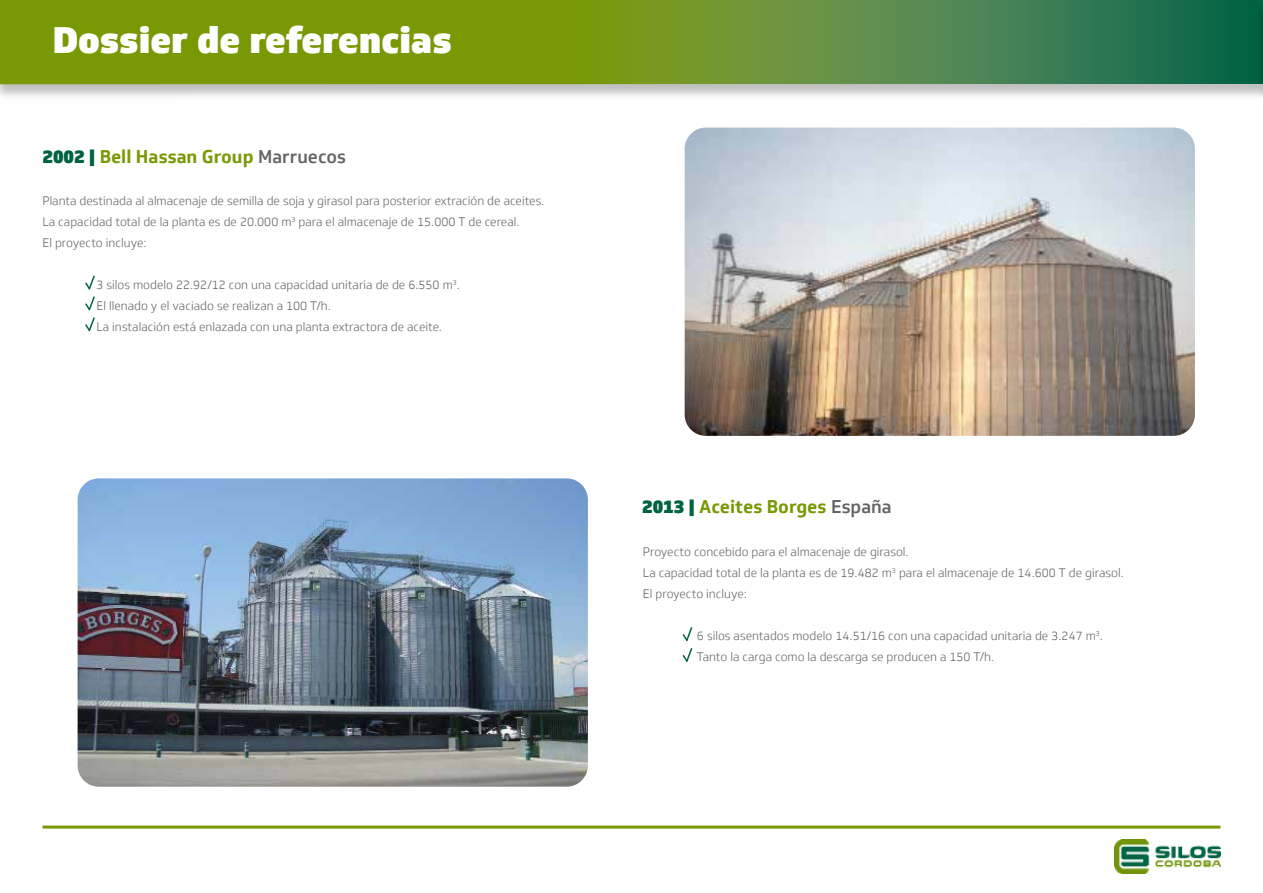
<style>
.page{position:relative;width:1263px;height:893px;background:#fff}
.page>*{position:absolute;margin:0;border:0;box-sizing:border-box;transform-origin:0 0}
.t1{font:900 36px "Soleto";color:#fff}
.t2{font:700 18px "Soleto";color:#789904}
.t3{font:300 12px/21px "Soleto";color:#636362}
.s1{font-weight:900;color:#006241}
.s2{font-weight:500;color:#636362}
</style>
<div class="page">
<div style="left:0;top:0;width:1263px;height:101px;background:#000;opacity:.25"></div>
<svg style="left:0;top:0;width:1255px;height:84px;background:#628e25"></svg>
<svg style="left:85px;top:275px;width:10px;height:57px"></svg>
<img style="left:685px;top:128px;width:510px;height:308px">
<svg style="left:682px;top:627px;width:11px;height:35px"></svg>
<img style="left:78px;top:478px;width:510px;height:309px">
<hr style="left:43px;top:826px;width:1177px;height:3px;background:#789904">
<img style="left:1114px;top:840px;width:106px;height:34px">
<div style="left:1255px;top:0;width:8px;height:102px;background:#000;opacity:.25"></div>
<hr style="left:1262px;top:0;width:1px;height:85px;background:#005538">
<h1 class="t1" style="left:53px;top:17px;width:401px">Dossier de referencias</h1>
<h2 class="t2" style="left:43px;top:145px;width:305px"><span class="s1">2002 |</span> Bell Hassan Group <span class="s2">Marruecos</span></h2>
<p class="t3" style="left:43px;top:190px;width:503px">Planta destinada al almacenaje de semilla de soja y girasol para posterior extración de aceites.<br>La capacidad total de la planta es de 20.000 m<sup>3</sup> para el almacenaje de 15.000 T de cereal.<br>El proyecto incluye:</p>
<p class="t3" style="left:97px;top:274px;width:365px">3 silos modelo 22.92/12 con una capacidad unitaria de de 6.550 m<sup>3</sup>.<br>El llenado y el vaciado se realizan a 100 T/h.<br>La instalación está enlazada con una planta extractora de aceite.</p>
<h2 class="t2" style="left:642px;top:496px;width:251px"><span class="s1">2013 |</span> Aceites Borges <span class="s2">España</span></h2>
<p class="t3" style="left:643px;top:541px;width:482px">Proyecto concebido para el almacenaje de girasol.<br>La capacidad total de la planta es de 19.482 m<sup>3</sup> para el almacenaje de 14.600 T de girasol.<br>El proyecto incluye:</p>
<p class="t3" style="left:697px;top:625px;width:408px">6 silos asentados modelo 14.51/16 con una capacidad unitaria de 3.247 m<sup>3</sup>.<br>Tanto la carga como la descarga se producen a 150 T/h.</p>
</div>
